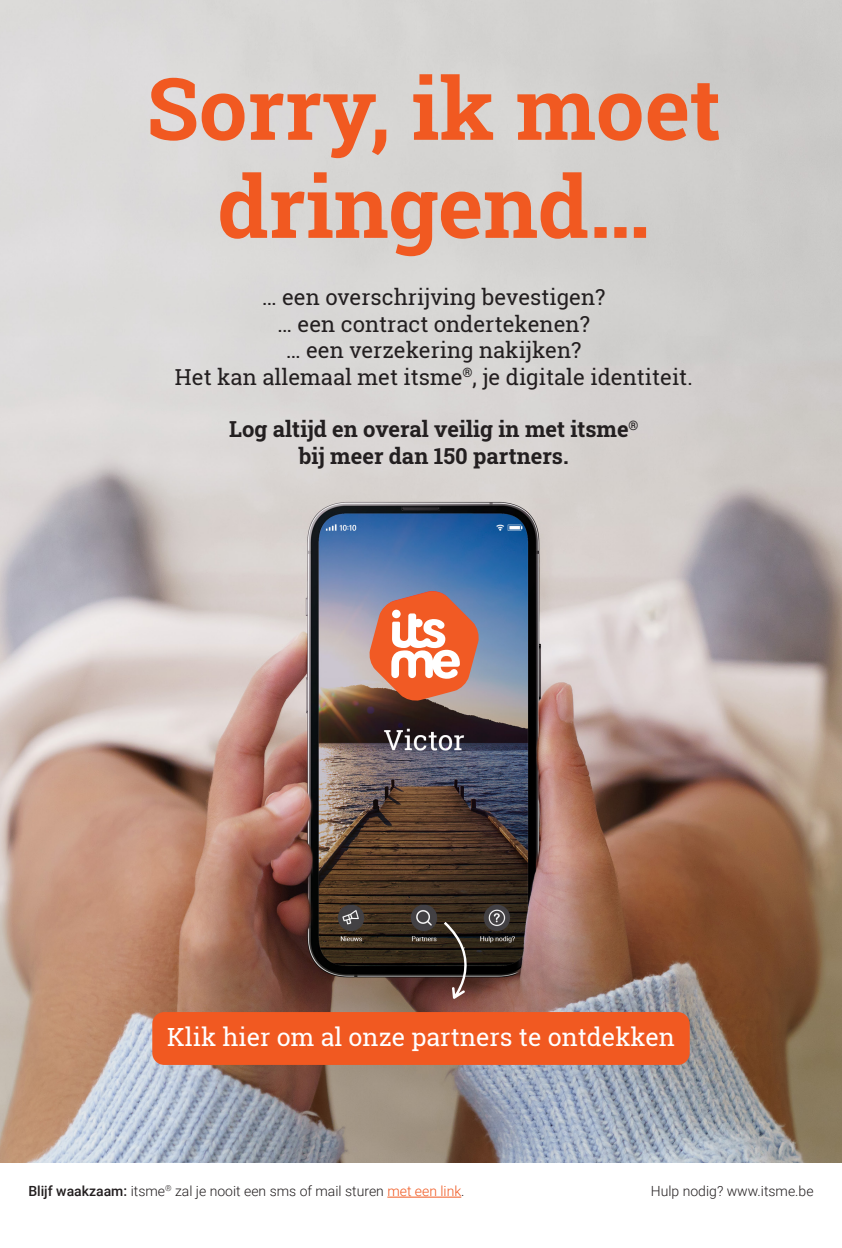
<style>
.page{position:relative;width:842px;height:1248px;background:#fff}
.page>*{position:absolute;margin:0;border:0;box-sizing:border-box;transform-origin:0 0}
.t1{font:700 86px/98px "Roboto Slab";color:#f15921;text-align:center}
.t2{font:25px "Roboto Slab";color:#fff}
.t3{font:22px "Roboto Slab";color:#231f20}
.t4{font:700 22px "Roboto Slab";color:#231f20}
.t5{font:300 14px "Roboto";color:#231f20}
.s1{font-weight:500}
.s2{color:#f15921}
</style>
<div class="page">
<img style="left:0;top:0;width:842px;height:1162px">
<svg style="left:369px;top:591px;width:110px;height:109px"></svg>
<div style="left:152px;top:1011px;width:538px;height:53px;background:#f15921;border-radius:12px"></div>
<svg style="left:444px;top:921px;width:27px;height:77px;background:#4a3c36"></svg>
<hr style="left:387px;top:1196px;width:74px;height:1px;background:#f15921">
<p class="t1" style="left:146px;top:57px;width:576px">Sorry, ik moet dringend…</p>
<p class="t3" style="left:262px;top:282px;width:345px">… een overschrijving bevestigen?</p>
<p class="t3" style="left:278px;top:308px;width:314px">… een contract ondertekenen?</p>
<p class="t3" style="left:286px;top:335px;width:297px">… een verzekering nakijken?</p>
<p class="t3" style="left:175px;top:361px;width:519px">Het kan allemaal met itsme<sup>®</sup>, je digitale identiteit.</p>
<p class="t4" style="left:229px;top:414px;width:411px">Log altijd en overal veilig in met itsme<sup>®</sup></p>
<p class="t4" style="left:299px;top:440px;width:271px">bij meer dan 150 partners.</p>
<p class="t2" style="left:167px;top:1020px;width:509px">Klik hier om al onze partners te ontdekken</p>
<p class="t5" style="left:28px;top:1181px;width:438px"><span class="s1">Blijf waakzaam:</span> itsme<sup>®</sup> zal je nooit een sms of mail sturen <span class="s2">met een link</span>.</p>
<p class="t5" style="left:651px;top:1181px;width:164px">Hulp nodig? www.itsme.be</p>
</div>
